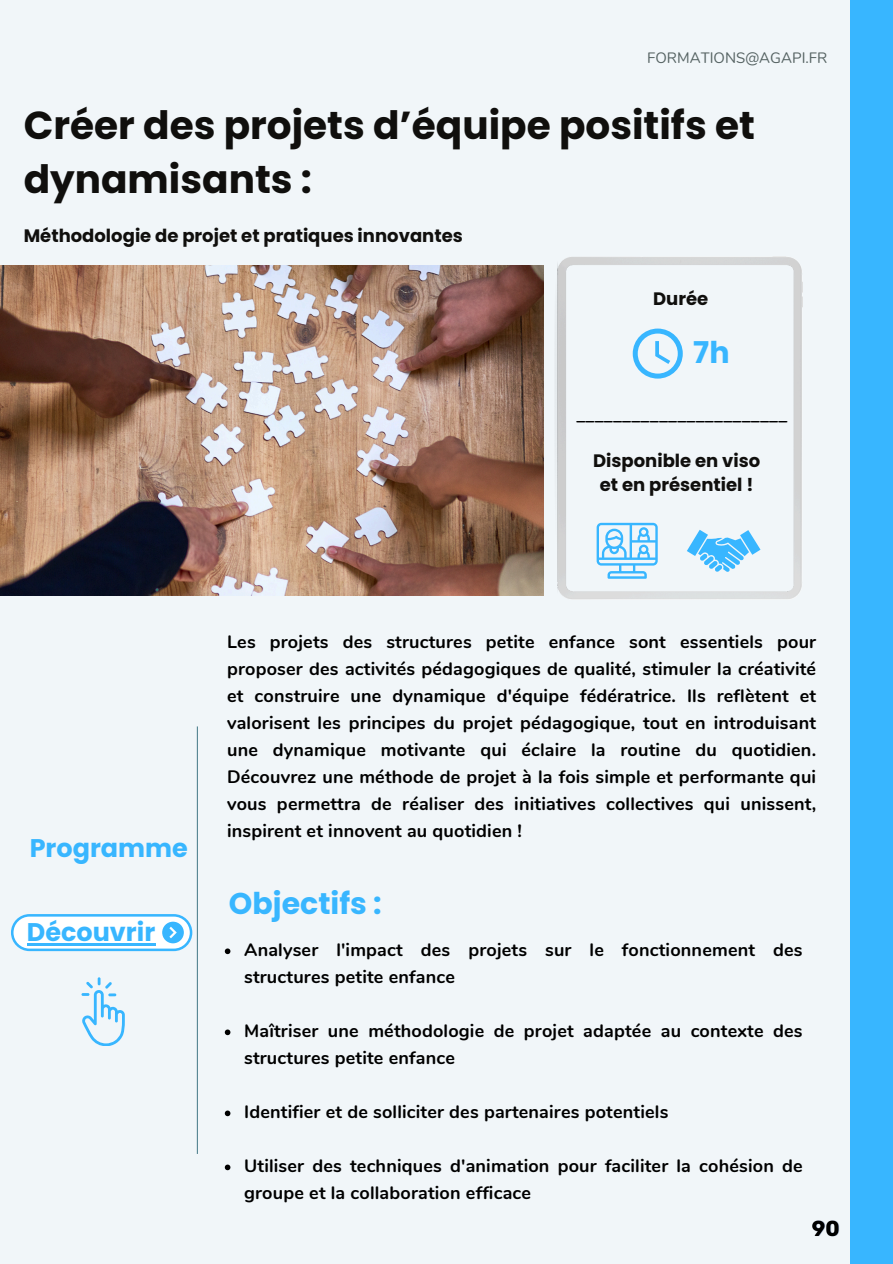
<style>
.page{position:relative;width:893px;height:1264px;background:#fff}
.page>*{position:absolute;margin:0;border:0;box-sizing:border-box;transform-origin:0 0}
.t1{font:700 39px/54px "Poppins";color:#100f0d}
.t2{font:700 30px "Poppins";color:#38b6ff}
.t3{font:700 25.5px "Poppins";color:#38b6ff}
.t4{font:700 18px/27px "Nunito";letter-spacing:.01em;color:#000}
.t5{font:700 18px/24.8px "Poppins";color:#100f0d;text-align:center}
.t6{font:15px "Nunito";color:#556262}
</style>
<div class="page">
<div style="left:0;top:0;width:892px;height:1263px;background:#f1f6f9"></div>
<img style="left:0;top:265px;width:543px;height:330px">
<hr style="left:197px;top:726px;width:1px;height:427px;background:#558592">
<div style="left:850px;top:0;width:42px;height:1263px;background:#38b6ff"></div>
<img style="left:555px;top:256px;width:247px;height:343px">
<svg style="left:596px;top:523px;width:61px;height:55px"></svg>
<svg style="left:686px;top:530px;width:74px;height:41px"></svg>
<svg style="left:632px;top:328px;width:50px;height:50px"></svg>
<svg style="left:225px;top:948px;width:5px;height:6px"></svg>
<svg style="left:225px;top:1029px;width:5px;height:6px"></svg>
<svg style="left:225px;top:1110px;width:5px;height:6px"></svg>
<svg style="left:225px;top:1164px;width:5px;height:6px"></svg>
<img style="left:812px;top:1220px;width:28px;height:17px">
<svg style="left:11px;top:914px;width:181px;height:37px"></svg>
<hr style="left:27px;top:943px;width:128px;height:2px;background:#38b6ff">
<svg style="left:81px;top:977px;width:44px;height:68px"></svg>
<h3 class="t6" style="left:647px;top:48px;width:182px">FORMATIONS@AGAPI.FR</h3>
<p class="t1" style="left:24px;top:98px;width:732px">Créer des projets d’équipe positifs et dynamisants :</p>
<h1 class="t5" style="left:24px;top:223px;width:440px">Méthodologie de projet et pratiques innovantes</h1>
<h4 class="t5" style="left:653px;top:286px;width:57px">Durée</h4>
<p class="t2" style="left:693px;top:331px;width:38px">7h</p>
<p class="t4" style="left:576px;top:401px;width:212px">_______________________</p>
<h4 class="t5" style="left:593px;top:448px;width:169px">Disponible en viso et en présentiel !</h4>
<h4 class="t3" style="left:30px;top:830px;width:160px">Programme</h4>
<p class="t3" style="left:27px;top:914px;width:130px">Découvrir</p>
<h2 class="t4" style="left:227px;top:628px;width:590px;text-align:justify">Les projets des structures petite enfance sont essentiels pour proposer des activités pédagogiques de qualité, stimuler la créativité et construire une dynamique d'équipe fédératrice. Ils reflètent et valorisent les principes du projet pédagogique, tout en introduisant une dynamique motivante qui éclaire la routine du quotidien.<br>Découvrez une méthode de projet à la fois simple et performante qui vous permettra de réaliser des initiatives collectives qui unissent, inspirent et innovent au quotidien !</h2>
<p class="t2" style="left:229px;top:882px;width:154px">Objectifs :</p>
<h4 class="t4" style="left:244px;top:936px;width:560px">Analyser l'impact des projets sur le fonctionnement des structures petite enfance</h4>
<p class="t4" style="left:244px;top:1017px;width:560px">Maîtriser une méthodologie de projet adaptée au contexte des structures petite enfance</p>
<p class="t4" style="left:244px;top:1098px;width:425px">Identifier et de solliciter des partenaires potentiels</p>
<p class="t4" style="left:244px;top:1152px;width:560px">Utiliser des techniques d'animation pour faciliter la cohésion de groupe et la collaboration efficace</p>
</div>
